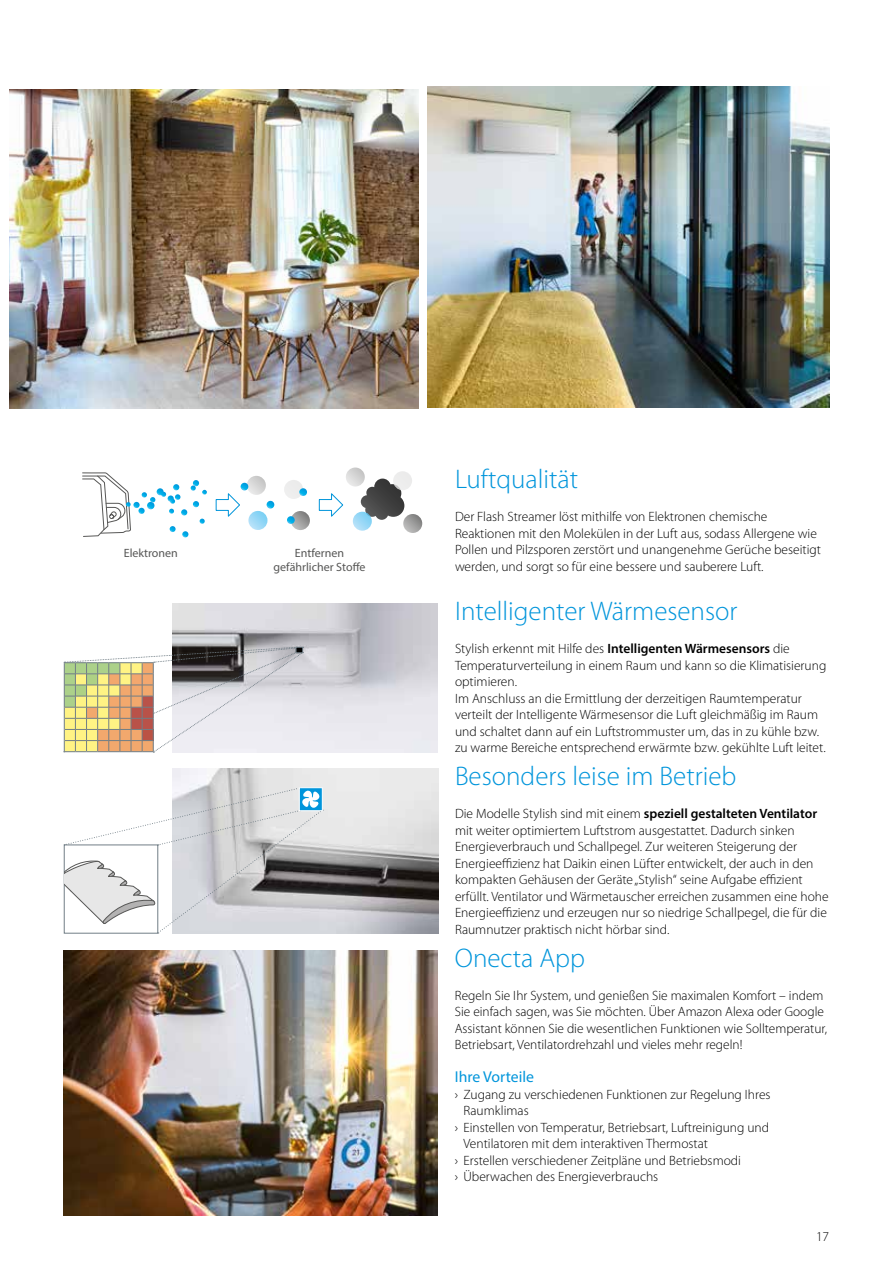
<style>
.page{position:relative;width:893px;height:1263px;background:#fff}
.page>*{position:absolute;margin:0;border:0;box-sizing:border-box;transform-origin:0 0}
.t1{font:300 27px "Myriad Pro";color:#0095db}
.t2{font:15.75px "Myriad Pro";color:#0095db}
.t3{font:300 13.5px/16.5px "Myriad Pro";color:#000}
.t4{font:12px/14.4px "Myriad Pro";color:#575756;text-align:center}
.s1{font-weight:600}
</style>
<div class="page">
<img style="left:63px;top:950px;width:374px;height:265px">
<svg style="left:247px;top:476px;width:19px;height:19px"></svg>
<div style="left:284px;top:480px;width:19px;height:19px;background:#ededed;border-radius:9px"></div>
<svg style="left:248px;top:511px;width:19px;height:19px"></svg>
<svg style="left:291px;top:511px;width:19px;height:19px"></svg>
<svg style="left:267px;top:501px;width:7px;height:8px"></svg>
<svg style="left:287px;top:516px;width:8px;height:8px"></svg>
<svg style="left:299px;top:488px;width:8px;height:8px"></svg>
<svg style="left:361px;top:479px;width:43px;height:41px"></svg>
<svg style="left:82px;top:472px;width:125px;height:65px"></svg>
<svg style="left:215px;top:483px;width:33px;height:34px"></svg>
<svg style="left:318px;top:493px;width:26px;height:24px"></svg>
<svg style="left:346px;top:467px;width:19px;height:19px"></svg>
<div style="left:393px;top:471px;width:19px;height:19px;background:#ededec;border-radius:9px"></div>
<svg style="left:353px;top:512px;width:19px;height:19px"></svg>
<svg style="left:403px;top:514px;width:19px;height:19px"></svg>
<img style="left:172px;top:604px;width:266px;height:148px">
<svg style="left:64px;top:647px;width:240px;height:106px;background:#cec6b5"></svg>
<img style="left:172px;top:768px;width:266px;height:166px">
<svg style="left:64px;top:787px;width:259px;height:146px"></svg>
<img style="left:428px;top:87px;width:401px;height:321px">
<img style="left:10px;top:89px;width:408px;height:319px">
<p class="t4" style="left:124px;top:546px;width:56px">Elektronen</p>
<p class="t4" style="left:273px;top:545px;width:94px">Entfernen gefährlicher Stoffe</p>
<h1 class="t1" style="left:455px;top:464px;width:125px">Luftqualität</h1>
<p class="t3" style="left:455px;top:508px;width:368px">Der Flash Streamer löst mithilfe von Elektronen chemische Reaktionen mit den Molekülen in der Luft aus, sodass Allergene wie Pollen und Pilzsporen zerstört und unangenehme Gerüche beseitigt werden, und sorgt so für eine bessere und sauberere Luft.</p>
<h1 class="t1" style="left:455px;top:596px;width:284px">Intelligenter Wärmesensor</h1>
<p class="t3" style="left:455px;top:640px;width:373px">Stylish erkennt mit Hilfe des <span class="s1">Intelligenten Wärmesensors</span> die Temperaturverteilung in einem Raum und kann so die Klimatisierung optimieren.<br>Im Anschluss an die Ermittlung der derzeitigen Raumtemperatur verteilt der Intelligente Wärmesensor die Luft gleichmäßig im Raum und schaltet dann auf ein Luftstrommuster um, das in zu kühle bzw. zu warme Bereiche entsprechend erwärmte bzw. gekühlte Luft leitet.</p>
<h1 class="t1" style="left:455px;top:761px;width:283px">Besonders leise im Betrieb</h1>
<p class="t3" style="left:455px;top:805px;width:375px">Die Modelle Stylish sind mit einem <span class="s1">speziell gestalteten Ventilator </span>mit weiter optimiertem Luftstrom ausgestattet. Dadurch sinken Energieverbrauch und Schallpegel. Zur weiteren Steigerung der Energieeffizienz hat Daikin einen Lüfter entwickelt, der auch in den kompakten Gehäusen der Geräte „Stylish“ seine Aufgabe effizient erfüllt. Ventilator und Wärmetauscher erreichen zusammen eine hohe Energieeffizienz und erzeugen nur so niedrige Schallpegel, die für die Raumnutzer praktisch nicht hörbar sind.</p>
<h1 class="t1" style="left:455px;top:943px;width:132px">Onecta App</h1>
<p class="t3" style="left:455px;top:987px;width:374px">Regeln Sie Ihr System, und genießen Sie maximalen Komfort – indem Sie einfach sagen, was Sie möchten. Über Amazon Alexa oder Google Assistant können Sie die wesentlichen Funktionen wie Solltemperatur, Betriebsart, Ventilatordrehzahl und vieles mehr regeln!</p>
<p class="t2" style="left:455px;top:1067px;width:81px">Ihre Vorteile</p>
<p class="t3" style="left:455px;top:1086px;width:317px">› Zugang zu verschiedenen Funktionen zur Regelung Ihres</p>
<p class="t3" style="left:463px;top:1102px;width:67px">Raumklimas</p>
<p class="t3" style="left:455px;top:1119px;width:316px">› Einstellen von Temperatur, Betriebsart, Luftreinigung und</p>
<p class="t3" style="left:463px;top:1135px;width:246px">Ventilatoren mit dem interaktiven Thermostat</p>
<p class="t3" style="left:455px;top:1152px;width:288px">› Erstellen verschiedener Zeitpläne und Betriebsmodi</p>
<p class="t3" style="left:455px;top:1168px;width:205px">› Überwachen des Energieverbrauchs</p>
<p class="t3" style="left:816px;top:1228px;width:15px">17</p>
</div>
